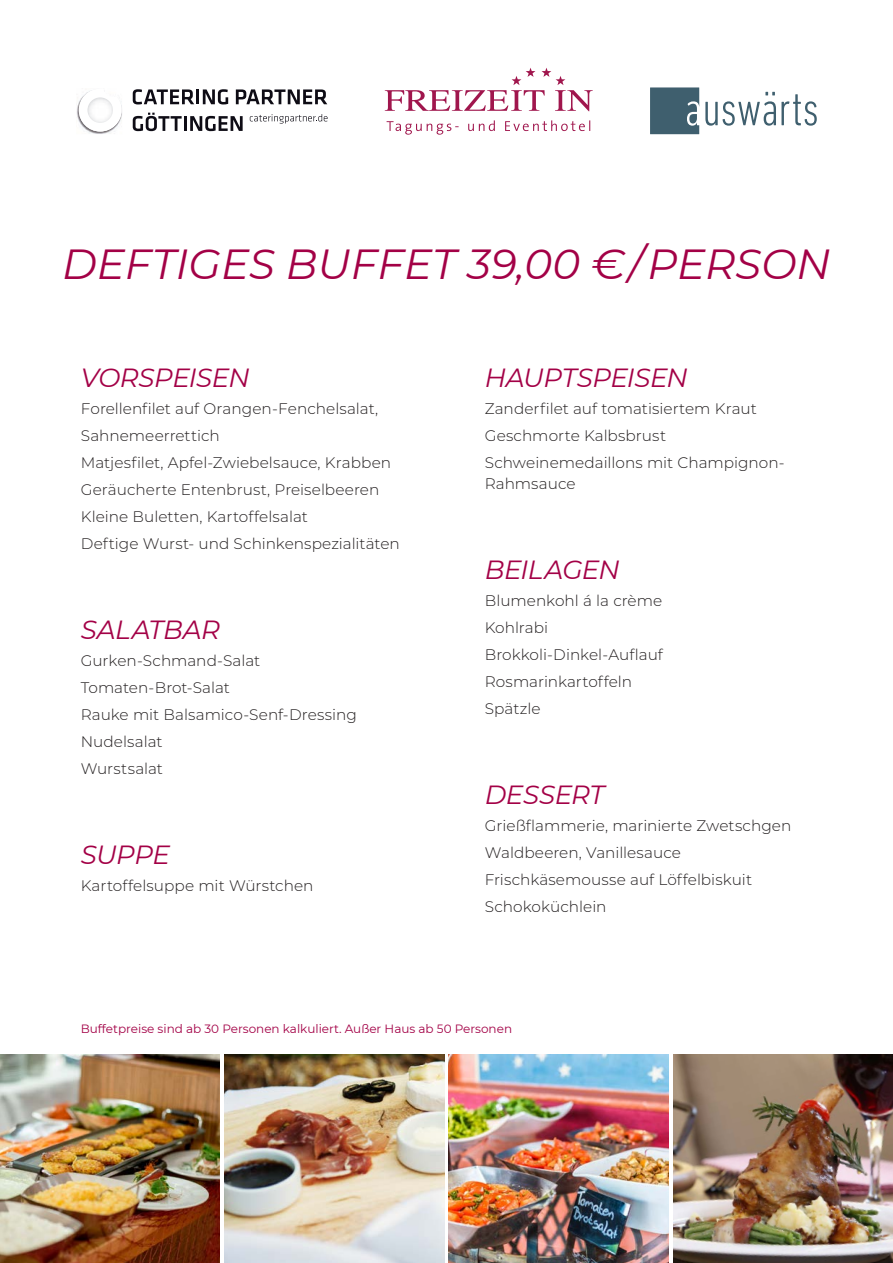
<style>
.page{position:relative;width:893px;height:1263px;background:#fff}
.page>*{position:absolute;margin:0;border:0;box-sizing:border-box;transform-origin:0 0}
.Sales_Menu_Buffetvor{font:italic 42px "Montserrat";color:#a30146}
.t1{font:italic 26.25px "Montserrat";letter-spacing:-.02em;color:#a30146}
.Sales_Menu_Buffetvor-2{font:300 15.3px/21px "Montserrat";color:#231f20}
.t2{font:12px "Montserrat";color:#a30146}
</style>
<div class="page">
<img style="left:449px;top:1054px;width:220px;height:209px">
<img style="left:673px;top:1054px;width:220px;height:209px">
<img style="left:224px;top:1054px;width:220px;height:209px">
<img style="left:0;top:1054px;width:220px;height:209px">
<svg style="left:385px;top:68px;width:208px;height:43px"></svg>
<svg style="left:387px;top:120px;width:203px;height:15px"></svg>
<svg style="left:133px;top:89px;width:95px;height:15px"></svg>
<svg style="left:236px;top:89px;width:91px;height:15px"></svg>
<svg style="left:133px;top:113px;width:49px;height:18px"></svg>
<hr style="left:184px;top:116px;width:3px;height:15px;background:#0e0c15">
<svg style="left:190px;top:116px;width:53px;height:15px"></svg>
<svg style="left:250px;top:114px;width:77px;height:10px"></svg>
<img style="left:77px;top:102px;width:33px;height:32px">
<svg style="left:79px;top:90px;width:43px;height:42px"></svg>
<img style="left:87px;top:97px;width:26px;height:26px;border-radius:13px">
<svg style="left:650px;top:87px;width:167px;height:47px"></svg>
<p class="Sales_Menu_Buffetvor" style="left:62px;top:235px;width:770px">DEFTIGES BUFFET 39,00 € / PERSON</p>
<p class="t1" style="left:81px;top:359px;width:170px">VORSPEISEN</p>
<p class="Sales_Menu_Buffetvor-2" style="left:81px;top:394px;width:299px;line-height:27px">Forellenfilet auf Orangen-Fenchelsalat,<br>Sahnemeerrettich</p>
<p class="Sales_Menu_Buffetvor-2" style="left:81px;top:451px;width:312px">Matjesfilet, Apfel-Zwiebelsauce, Krabben</p>
<p class="Sales_Menu_Buffetvor-2" style="left:81px;top:478px;width:300px">Geräucherte Entenbrust, Preiselbeeren</p>
<p class="Sales_Menu_Buffetvor-2" style="left:81px;top:505px;width:229px">Kleine Buletten, Kartoffelsalat</p>
<p class="Sales_Menu_Buffetvor-2" style="left:81px;top:532px;width:321px">Deftige Wurst- und Schinkenspezialitäten</p>
<p class="t1" style="left:81px;top:611px;width:141px">SALATBAR</p>
<p class="Sales_Menu_Buffetvor-2" style="left:81px;top:649px;width:181px">Gurken-Schmand-Salat</p>
<p class="Sales_Menu_Buffetvor-2" style="left:81px;top:676px;width:151px">Tomaten-Brot-Salat</p>
<p class="Sales_Menu_Buffetvor-2" style="left:81px;top:703px;width:278px">Rauke mit Balsamico-Senf-Dressing</p>
<p class="Sales_Menu_Buffetvor-2" style="left:81px;top:730px;width:83px">Nudelsalat</p>
<p class="Sales_Menu_Buffetvor-2" style="left:81px;top:757px;width:84px">Wurstsalat</p>
<p class="t1" style="left:81px;top:836px;width:91px">SUPPE</p>
<p class="Sales_Menu_Buffetvor-2" style="left:81px;top:874px;width:234px">Kartoffelsuppe mit Würstchen</p>
<p class="t1" style="left:485px;top:359px;width:205px">HAUPTSPEISEN</p>
<p class="Sales_Menu_Buffetvor-2" style="left:485px;top:397px;width:274px">Zanderfilet auf tomatisiertem Kraut</p>
<p class="Sales_Menu_Buffetvor-2" style="left:485px;top:424px;width:183px">Geschmorte Kalbsbrust</p>
<p class="Sales_Menu_Buffetvor-2" style="left:485px;top:451px;width:302px">Schweinemedaillons mit Champignon-<br>Rahmsauce</p>
<p class="t1" style="left:485px;top:551px;width:136px">BEILAGEN</p>
<p class="Sales_Menu_Buffetvor-2" style="left:485px;top:589px;width:179px">Blumenkohl á la crème</p>
<p class="Sales_Menu_Buffetvor-2" style="left:485px;top:616px;width:65px">Kohlrabi</p>
<p class="Sales_Menu_Buffetvor-2" style="left:485px;top:643px;width:180px">Brokkoli-Dinkel-Auflauf</p>
<p class="Sales_Menu_Buffetvor-2" style="left:485px;top:670px;width:149px">Rosmarinkartoffeln</p>
<p class="Sales_Menu_Buffetvor-2" style="left:485px;top:697px;width:57px">Spätzle</p>
<p class="t1" style="left:485px;top:776px;width:121px">DESSERT</p>
<p class="Sales_Menu_Buffetvor-2" style="left:485px;top:814px;width:308px">Grießflammerie, marinierte Zwetschgen</p>
<p class="Sales_Menu_Buffetvor-2" style="left:485px;top:841px;width:198px">Waldbeeren, Vanillesauce</p>
<p class="Sales_Menu_Buffetvor-2" style="left:485px;top:868px;width:269px">Frischkäsemousse auf Löffelbiskuit</p>
<p class="Sales_Menu_Buffetvor-2" style="left:485px;top:895px;width:123px">Schokoküchlein</p>
<p class="t2" style="left:81px;top:1021px;width:433px">Buffetpreise sind ab 30 Personen kalkuliert. Außer Haus ab 50 Personen</p>
</div>
